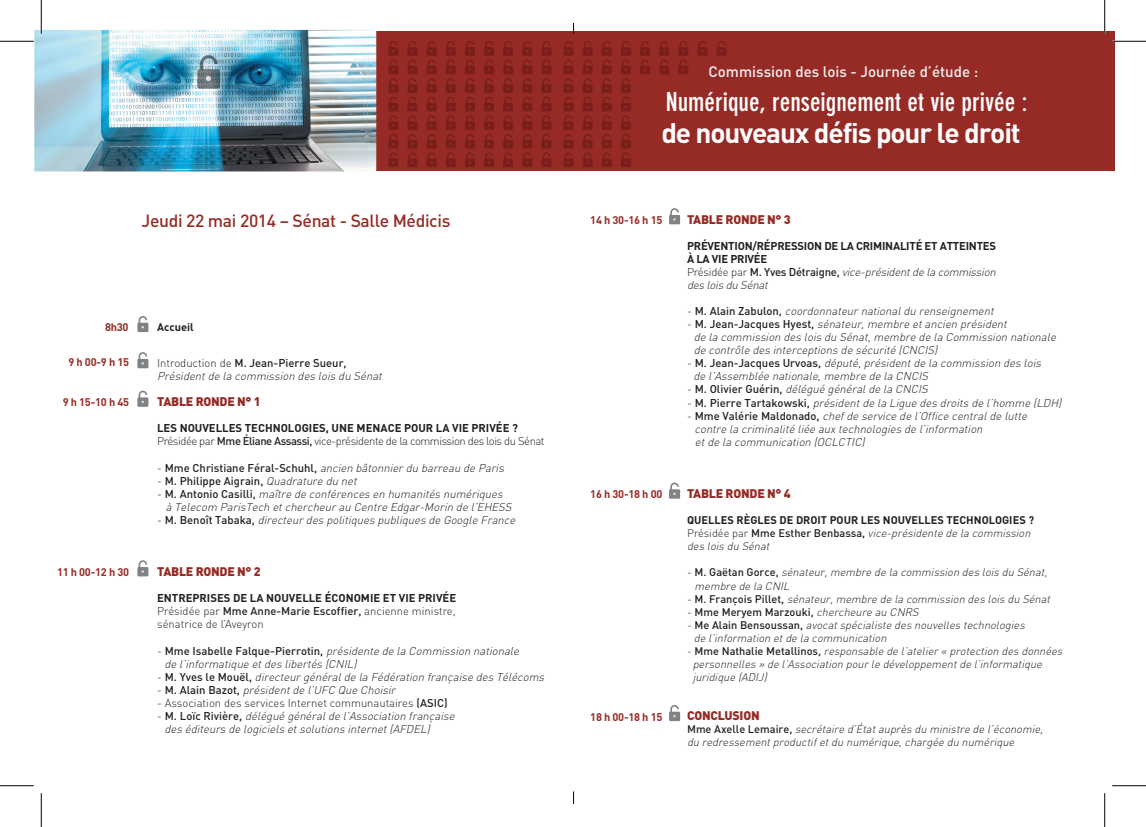
<style>
.page{position:relative;width:1146px;height:827px;background:#fff}
.page>*{position:absolute;margin:0;border:0;box-sizing:border-box;transform-origin:0 0}
.t1{font:700 28px "DIN";letter-spacing:-.04em;color:#fff}
.t2{font:700 condensed 25.88px "DIN Neuzeit Grotesk";color:#fff}
.t3{font:500 17.5px "DIN";letter-spacing:-.02em;color:#962b26}
.t4{font:500 15px "DIN";color:#f1f3f3}
.t5{font:900 12.38px "DIN";letter-spacing:-.02em;color:#962b26}
.t6{font:italic 300 11.25px/13px "DIN";color:#231f20}
.t7{font:300 11.25px/13px "DIN";color:#231f20;text-align:justify}
.t8{font:700 11.25px/13px "DIN";letter-spacing:-.02em;color:#231f20}
.t9{font:300 11.25px/13px "DIN";letter-spacing:-.04em;color:#231f20}
.t10{font:500 11.25px "DIN";color:#231f20}
.t11{font:italic 300 11px/13.1px "DIN";color:#231f20}
.t12{font:700 11px/13.1px "DIN";color:#231f20}
.t13{font:700 11px "DIN";letter-spacing:-.02em;color:#962b26}
.t14{font:500 11px "DIN";color:#231f20}
.s1{font-style:normal}
.s2{font-weight:500;font-style:normal}
.s3{font-weight:700}
.s4{font-weight:500}
.s5{font-weight:300}
.s6{font-weight:300;font-style:italic}
</style>
<div class="page">
<div style="left:264px;top:31px;width:850px;height:139px;background:#962b26"></div>
<svg style="left:573px;top:791px;width:1px;height:12px"></svg>
<img style="left:34px;top:30px;width:342px;height:141px">
<img style="left:197px;top:55px;width:23px;height:34px">
<svg style="left:206px;top:76px;width:5px;height:5px"></svg>
<svg style="left:137px;top:352px;width:11px;height:16px"></svg>
<svg style="left:137px;top:316px;width:11px;height:16px"></svg>
<svg style="left:669px;top:208px;width:11px;height:16px"></svg>
<svg style="left:388px;top:41px;width:10px;height:126px"></svg>
<svg style="left:407px;top:41px;width:10px;height:126px"></svg>
<svg style="left:426px;top:41px;width:10px;height:126px"></svg>
<svg style="left:446px;top:41px;width:10px;height:126px"></svg>
<svg style="left:465px;top:41px;width:10px;height:126px"></svg>
<svg style="left:484px;top:41px;width:10px;height:126px"></svg>
<svg style="left:503px;top:41px;width:10px;height:126px"></svg>
<svg style="left:522px;top:41px;width:10px;height:126px"></svg>
<svg style="left:541px;top:41px;width:10px;height:126px"></svg>
<svg style="left:563px;top:41px;width:10px;height:126px"></svg>
<svg style="left:582px;top:41px;width:10px;height:126px"></svg>
<svg style="left:602px;top:41px;width:10px;height:126px"></svg>
<svg style="left:621px;top:41px;width:10px;height:126px"></svg>
<svg style="left:640px;top:41px;width:10px;height:33px"></svg>
<svg style="left:659px;top:41px;width:10px;height:33px"></svg>
<svg style="left:678px;top:41px;width:10px;height:33px"></svg>
<svg style="left:697px;top:41px;width:10px;height:15px"></svg>
<svg style="left:716px;top:41px;width:10px;height:15px"></svg>
<svg style="left:669px;top:482px;width:11px;height:16px"></svg>
<svg style="left:669px;top:705px;width:11px;height:16px"></svg>
<svg style="left:137px;top:390px;width:11px;height:17px"></svg>
<svg style="left:137px;top:560px;width:11px;height:16px"></svg>
<hr style="left:1112px;top:40px;width:33px;height:2px;background:#fff">
<hr style="left:40px;top:0;width:2px;height:34px;background:#fff">
<hr style="left:1103px;top:0;width:2px;height:34px;background:#fff">
<hr style="left:0;top:41px;width:34px;height:1px;background:#000">
<hr style="left:1112px;top:41px;width:33px;height:1px;background:#000">
<hr style="left:0;top:785px;width:34px;height:1px;background:#000">
<hr style="left:1112px;top:785px;width:33px;height:1px;background:#000">
<hr style="left:41px;top:0;width:1px;height:34px;background:#000">
<hr style="left:41px;top:793px;width:1px;height:34px;background:#000">
<hr style="left:1104px;top:0;width:1px;height:34px;background:#000">
<hr style="left:1104px;top:793px;width:1px;height:34px;background:#000">
<h3 class="t3" style="left:141px;top:210px;width:310px">Jeudi 22 mai 2014 – Sénat - Salle Médicis</h3>
<p class="t13" style="left:105px;top:320px;width:25px">8h30</p>
<p class="t12" style="left:157px;top:320px;width:38px">Accueil</p>
<p class="t13" style="left:69px;top:355px;width:62px">9 h 00-9 h 15</p>
<p class="t13" style="left:63px;top:394px;width:68px">9 h 15-10 h 45</p>
<p class="t13" style="left:57px;top:564px;width:74px">11 h 00-12 h 30</p>
<p class="t6" style="left:157px;top:356px;width:226px"><span class="s1">Introduction de</span> <span class="s2">M. Jean-Pierre Sueur,<br></span>Président de la commission des lois du Sénat</p>
<p class="t5" style="left:157px;top:393px;width:105px">TABLE RONDE N° 1</p>
<p class="t9" style="left:157px;top:422px;width:389px"><span class="s3">LES NOUVELLES TECHNOLOGIES, UNE MENACE POUR LA VIE PRIVÉE ?<br></span>Présidée par <span class="s4">Mme Éliane Assassi,</span> vice-présidente de la commission des lois du Sénat</p>
<p class="t6" style="left:157px;top:461px;width:348px"><span class="s1">-</span> <span class="s2">Mme Christiane Féral-Schuhl,</span> ancien bâtonnier du barreau de Paris</p>
<p class="t10" style="left:157px;top:473px;width:201px"><span class="s5">-</span> M. Philippe Aigrain, <span class="s6">Quadrature du net</span></p>
<p class="t6" style="left:166px;top:487px;width:347px;text-indent:-9px"><span class="s1">-</span> <span class="s2">M. Antonio Casilli,</span> maître de conférences en humanités numériques<br>à Telecom ParisTech et chercheur au Centre Edgar-Morin de l’EHESS</p>
<p class="t6" style="left:157px;top:513px;width:360px"><span class="s1">-</span> <span class="s2">M. Benoît Tabaka,</span> directeur des politiques publiques de Google France</p>
<p class="t5" style="left:157px;top:563px;width:105px">TABLE RONDE N° 2</p>
<p class="t7" style="left:157px;top:591px;width:300px"><span class="s3">ENTREPRISES DE LA NOUVELLE ÉCONOMIE ET VIE PRIVÉE </span>Présidée par <span class="s4">Mme Anne-Marie Escoffier,</span> ancienne ministre, sénatrice de l’Aveyron</p>
<p class="t6" style="left:164px;top:644px;width:356px;text-indent:-7px"><span class="s1">-</span> <span class="s2">Mme Isabelle Falque-Pierrotin,</span> présidente de la Commission nationale de l’informatique et des libertés (CNIL)</p>
<p class="t6" style="left:157px;top:670px;width:388px"><span class="s1">-</span> <span class="s2">M. Yves le Mouël,</span> directeur général de la Fédération française des Télécoms</p>
<p class="t6" style="left:157px;top:683px;width:240px"><span class="s1">-</span> <span class="s2">M. Alain Bazot,</span> président de l’UFC Que Choisir</p>
<p class="t7" style="left:157px;top:696px;width:292px">- Association des services Internet communautaires <span class="s4">(ASIC)</span></p>
<p class="t6" style="left:164px;top:709px;width:292px;text-indent:-7px"><span class="s1">-</span> <span class="s2">M. Loïc Rivière,</span> délégué général de l’Association française des éditeurs de logiciels et solutions internet (AFDEL)</p>
<h3 class="t4" style="left:708px;top:62px;width:271px">Commission des lois - Journée d’étude :</h3>
<h2 class="t2" style="left:665px;top:87px;width:363px">Numérique, renseignement et vie privée :</h2>
<h1 class="t1" style="left:661px;top:115px;width:361px">de nouveaux défis pour le droit</h1>
<p class="t13" style="left:590px;top:213px;width:74px">14 h 30-16 h 15</p>
<p class="t13" style="left:590px;top:487px;width:74px">16 h 30-18 h 00</p>
<p class="t13" style="left:590px;top:709px;width:74px">18 h 00-18 h 15</p>
<p class="t5" style="left:687px;top:211px;width:105px">TABLE RONDE N° 3</p>
<p class="t8" style="left:687px;top:239px;width:311px">PRÉVENTION/RÉPRESSION DE LA CRIMINALITÉ ET ATTEINTES À LA VIE PRIVÉE<br><span class="s5">Présidée par</span> <span class="s4">M. Yves Détraigne,</span> <span class="s6">vice-président de la commission des lois du Sénat</span></p>
<p class="t6" style="left:687px;top:304px;width:308px"><span class="s1">-</span> <span class="s2">M. Alain Zabulon,</span> coordonnateur national du renseignement</p>
<p class="t6" style="left:693px;top:317px;width:364px;text-indent:-7px"><span class="s1">-</span> <span class="s2">M. Jean-Jacques Hyest,</span> sénateur, membre et ancien président<br>de la commission des lois du Sénat, membre de la Commission nationale de contrôle des interceptions de sécurité (CNCIS)</p>
<p class="t6" style="left:693px;top:357px;width:349px;text-indent:-6px"><span class="s1">-</span> <span class="s2">M. Jean-Jacques Urvoas,</span> député, président de la commission des lois de l’Assemblée nationale, membre de la CNCIS</p>
<p class="t6" style="left:687px;top:383px;width:242px"><span class="s1">-</span> <span class="s2">M. Olivier Guérin,</span> délégué général de la CNCIS</p>
<p class="t6" style="left:687px;top:396px;width:376px"><span class="s1">-</span> <span class="s2">M. Pierre Tartakowski,</span> président de la Ligue des droits de l’homme (LDH)</p>
<p class="t6" style="left:694px;top:409px;width:334px;text-indent:-7px"><span class="s1">-</span> <span class="s2">Mme Valérie Maldonado,</span> chef de service de l’Office central de lutte contre la criminalité liée aux technologies de l’information<br>et de la communication (OCLCTIC)</p>
<p class="t5" style="left:687px;top:485px;width:105px">TABLE RONDE N° 4</p>
<p class="t12" style="left:687px;top:513px;width:348px">QUELLES RÈGLES DE DROIT POUR LES NOUVELLES TECHNOLOGIES ?<br><span class="s5">Présidée par</span> <span class="s4">Mme Esther Benbassa,</span> <span class="s6">vice-présidente de la commission des lois du Sénat</span></p>
<p class="t11" style="left:694px;top:566px;width:354px;text-indent:-8px"><span class="s1">-</span> <span class="s2">M. Gaëtan Gorce,</span> sénateur, membre de la commission des lois du Sénat, membre de la CNIL</p>
<p class="t11" style="left:687px;top:592px;width:364px"><span class="s1">-</span> <span class="s2">M. François Pillet,</span> sénateur, membre de la commission des lois du Sénat</p>
<p class="t14" style="left:687px;top:604px;width:233px"><span class="s5">-</span> Mme Meryem Marzouki, <span class="s6">chercheure au CNRS</span></p>
<p class="t11" style="left:693px;top:618px;width:332px;text-indent:-7px"><span class="s1">-</span> <span class="s2">Me Alain Bensoussan,</span> avocat spécialiste des nouvelles technologies de l’information et de la communication</p>
<p class="t11" style="left:692px;top:644px;width:371px;text-indent:-6px"><span class="s1">-</span> <span class="s2">Mme Nathalie Metallinos,</span> responsable de l’atelier « protection des données personnelles » de l’Association pour le développement de l’informatique juridique (ADIJ)</p>
<p class="t5" style="left:687px;top:707px;width:74px">CONCLUSION</p>
<p class="t11" style="left:687px;top:722px;width:357px"><span class="s2">Mme Axelle Lemaire,</span> secrétaire d’État auprès du ministre de l’économie, du redressement productif et du numérique, chargée du numérique</p>
</div>
